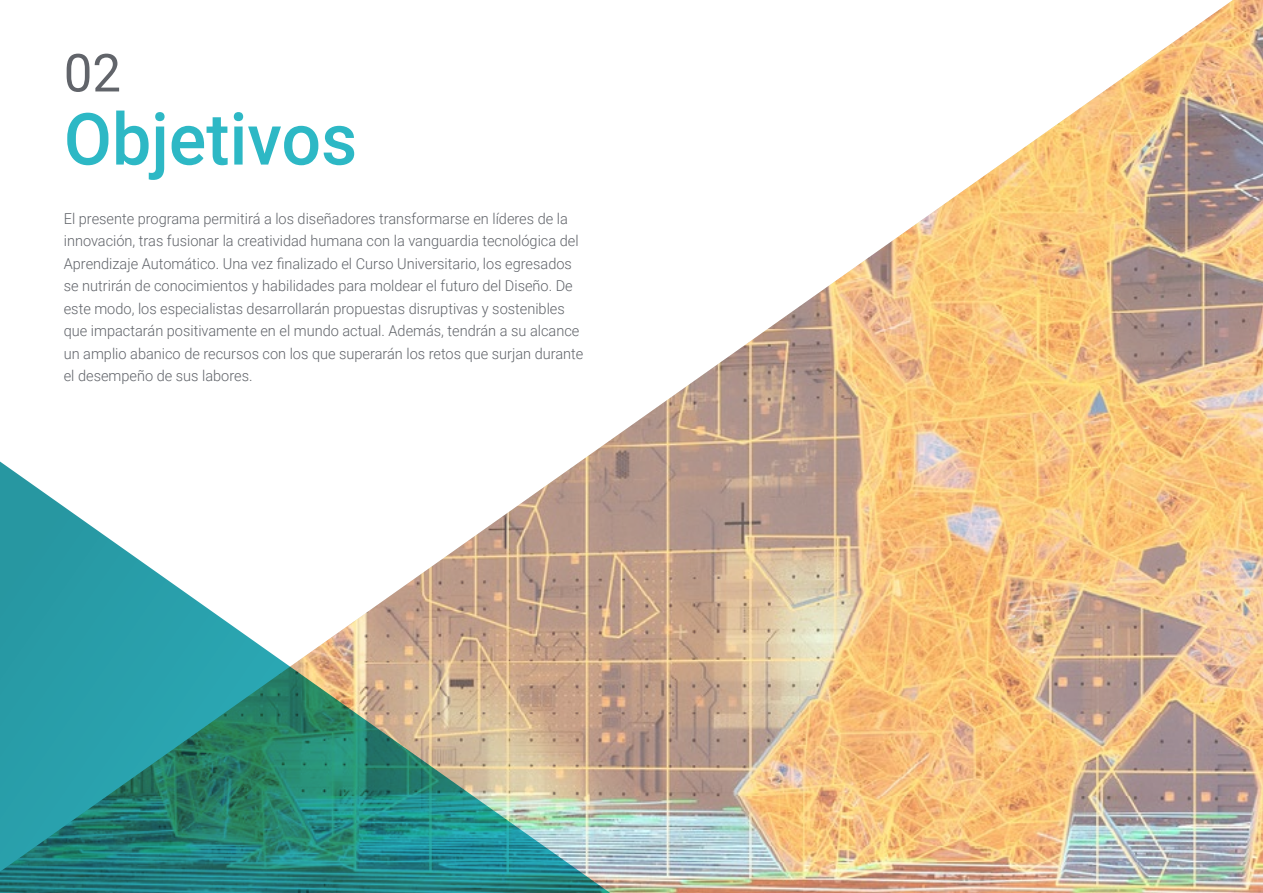
<style>
.page{position:relative;width:1263px;height:893px;background:#fff}
.page>*{position:absolute;margin:0;border:0;box-sizing:border-box;transform-origin:0 0}
.t1{font:500 72px "Roboto";color:#2db8c5}
.t2{font:52.5px "Roboto";color:#61646a}
.t3{font:300 15px/22.5px "Roboto";color:#61646a}
</style>
<div class="page">
<img style="left:602px;top:0;width:661px;height:893px">
<svg style="left:0;top:446px;width:640px;height:447px"></svg>
<h2 class="t2" style="left:64px;top:36px;width:59px">02</h2>
<h1 class="t1" style="left:64px;top:89px;width:295px">Objetivos</h1>
<p class="t3" style="left:64px;top:207px;width:521px">El presente programa permitirá a los diseñadores transformarse en líderes de la innovación, tras fusionar la creatividad humana con la vanguardia tecnológica del Aprendizaje Automático. Una vez finalizado el Curso Universitario, los egresados se nutrirán de conocimientos y habilidades para moldear el futuro del Diseño. De este modo, los especialistas desarrollarán propuestas disruptivas y sostenibles que impactarán positivamente en el mundo actual. Además, tendrán a su alcance un amplio abanico de recursos con los que superarán los retos que surjan durante el desempeño de sus labores.</p>
</div>
